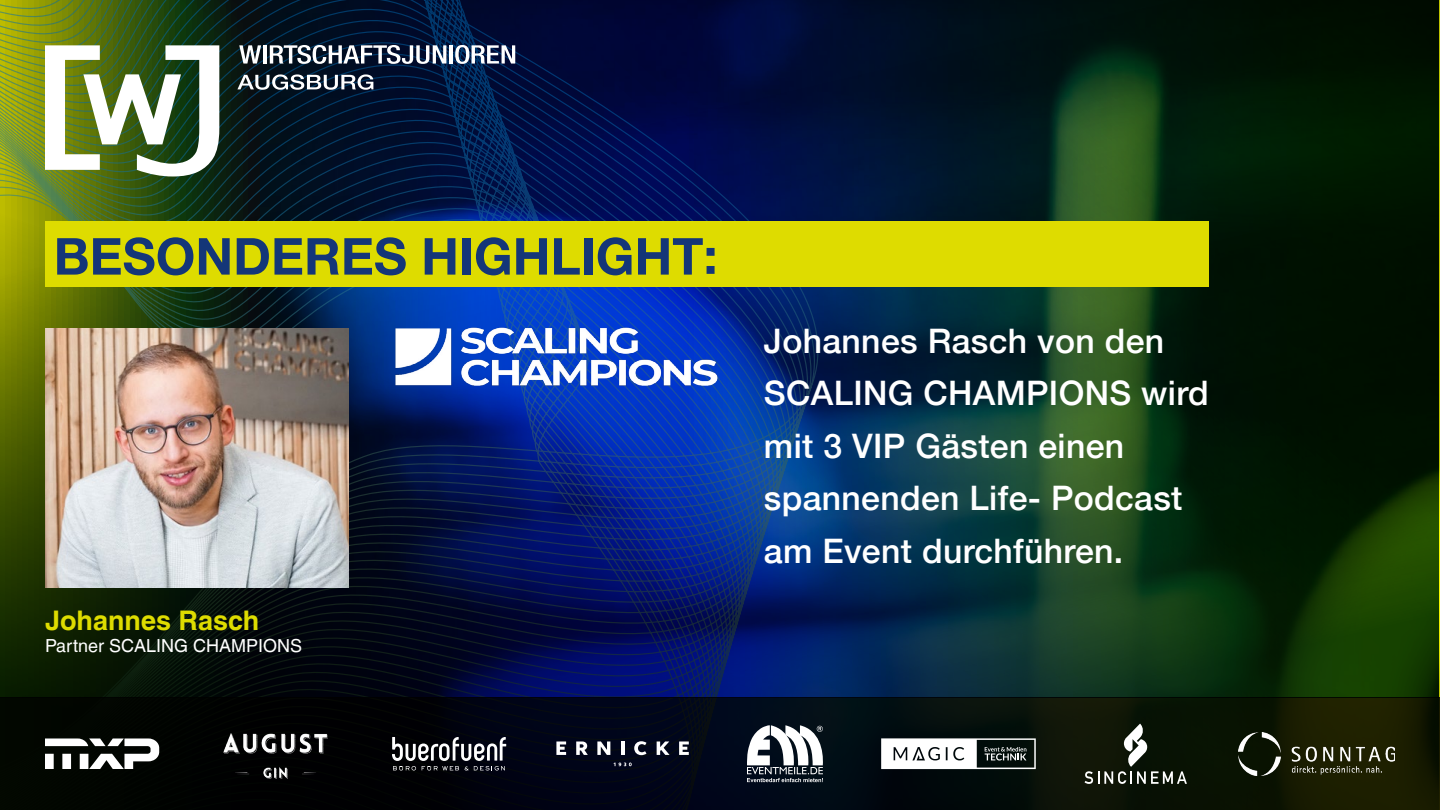
<style>
.page{position:relative;width:1440px;height:810px;background:#fff}
.page>*{position:absolute;margin:0;border:0;box-sizing:border-box;transform-origin:0 0}
.t1{font:700 51px "Helvetica Neue";color:#143678}
.t2{font:500 33.75px/52.5px "Helvetica Neue";letter-spacing:.01em;color:#fff}
.t3{font:700 27px "Helvetica LT";color:#dedc00}
.t4{font:18px "Helvetica LT";color:#fff}
</style>
<div class="page">
<img style="left:0;top:0;width:1439px;height:698px">
<svg style="left:0;top:698px;width:1440px;height:112px"></svg>
<svg style="left:45px;top:738px;width:114px;height:31px"></svg>
<svg style="left:1085px;top:724px;width:102px;height:60px"></svg>
<svg style="left:392px;top:737px;width:114px;height:34px"></svg>
<svg style="left:747px;top:725px;width:76px;height:57px"></svg>
<img style="left:224px;top:734px;width:104px;height:44px">
<svg style="left:576px;top:741px;width:12px;height:14px"></svg>
<svg style="left:597px;top:741px;width:13px;height:14px"></svg>
<hr style="left:621px;top:741px;width:3px;height:14px;background:#fff">
<svg style="left:634px;top:741px;width:12px;height:14px"></svg>
<svg style="left:657px;top:741px;width:13px;height:14px"></svg>
<svg style="left:614px;top:763px;width:18px;height:3px"></svg>
<svg style="left:556px;top:741px;width:10px;height:14px"></svg>
<svg style="left:679px;top:741px;width:10px;height:14px"></svg>
<svg style="left:881px;top:738px;width:155px;height:31px"></svg>
<img style="left:1238px;top:732px;width:157px;height:43px">
<div style="left:45px;top:221px;width:1163px;height:66px;background:#dedc00"></div>
<svg style="left:239px;top:45px;width:22px;height:19px"></svg>
<hr style="left:263px;top:45px;width:3px;height:19px;background:#fff">
<svg style="left:270px;top:45px;width:176px;height:19px"></svg>
<hr style="left:449px;top:45px;width:4px;height:19px;background:#fff">
<svg style="left:455px;top:45px;width:60px;height:19px"></svg>
<svg style="left:45px;top:45px;width:174px;height:132px"></svg>
<svg style="left:237px;top:74px;width:136px;height:16px"></svg>
<img style="left:45px;top:328px;width:303px;height:260px">
<img style="left:361px;top:326px;width:393px;height:78px">
<h1 class="t1" style="left:54px;top:216px;width:665px">BESONDERES HIGHLIGHT:</h1>
<p class="t3" style="left:45px;top:604px;width:216px">Johannes Rasch</p>
<p class="t4" style="left:45px;top:635px;width:259px">Partner SCALING CHAMPIONS</p>
<p class="t2" style="left:764px;top:312px;width:446px">Johannes Rasch von den<br>SCALING CHAMPIONS wird mit 3 VIP Gästen einen spannenden Life- Podcast am Event durchführen.</p>
</div>
